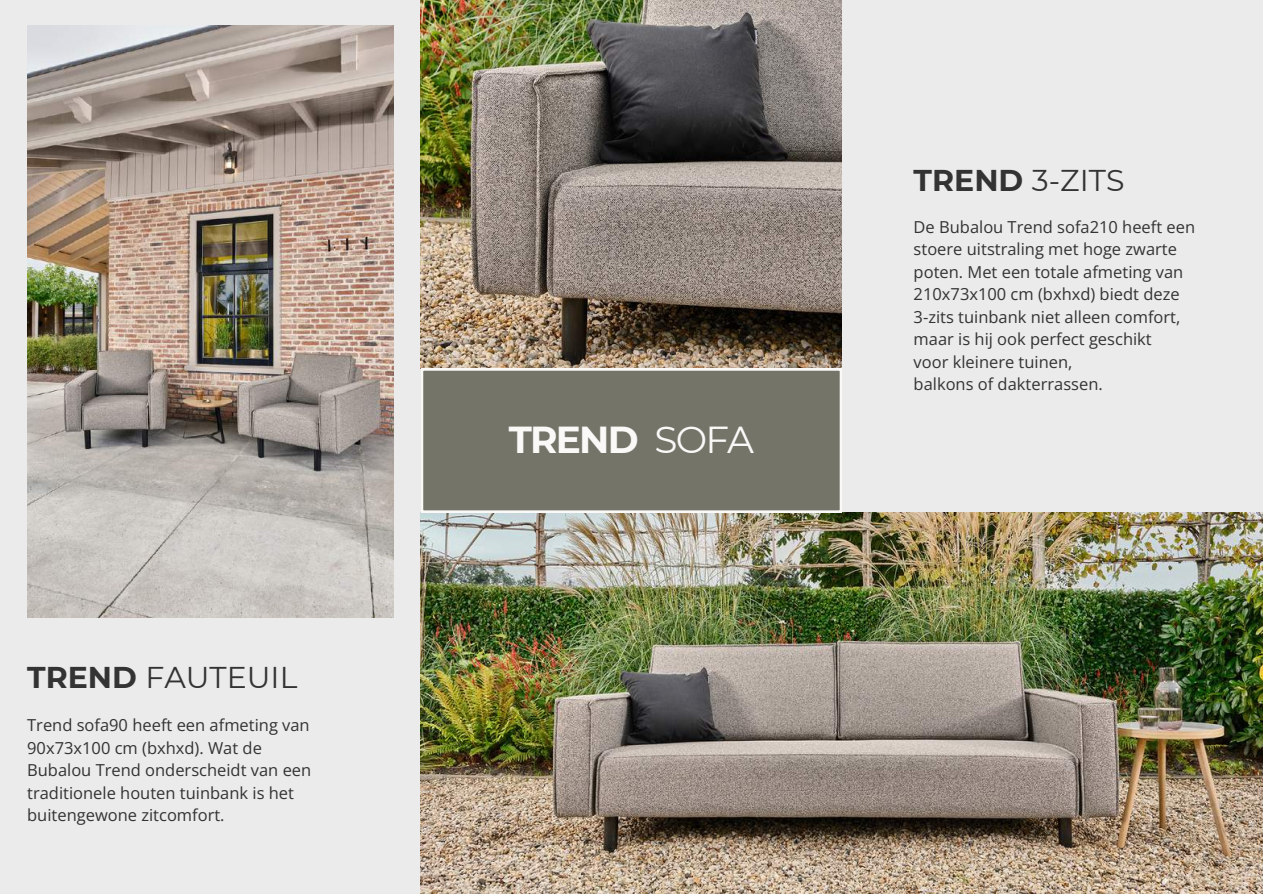
<style>
.page{position:relative;width:1263px;height:894px;background:#fff}
.page>*{position:absolute;margin:0;border:0;box-sizing:border-box;transform-origin:0 0}
.t1{font:700 37.5px "Montserrat";letter-spacing:-.05em;color:#faf9f8}
.t2{font:30px "Montserrat";color:#333}
.t3{font:16.5px/22.5px "Open Sans";color:#333}
.s1{font-weight:700}
.s2{font-weight:400}
</style>
<div class="page">
<div style="left:0;top:0;width:1263px;height:893px;background:#ebebeb"></div>
<img style="left:421px;top:512px;width:842px;height:381px">
<img style="left:27px;top:25px;width:367px;height:592px">
<img style="left:421px;top:0;width:421px;height:368px">
<div style="left:421px;top:368px;width:421px;height:144px;background:#757469"></div>
<h2 class="t2" style="left:27px;top:659px;width:272px"><span class="s1">TREND</span> FAUTEUIL</h2>
<p class="t3" style="left:27px;top:713px;width:286px">Trend sofa90 heeft een afmeting van<br>90x73x100 cm (bxhxd). Wat de<br>Bubalou Trend onderscheidt van een traditionele houten tuinbank is het buitengewone zitcomfort.</p>
<h1 class="t1" style="left:509px;top:416px;width:247px">TREND <span class="s2">SOFA</span></h1>
<h2 class="t2" style="left:914px;top:162px;width:212px"><span class="s1">TREND</span> 3-ZITS</h2>
<p class="t3" style="left:914px;top:215px;width:283px">De Bubalou Trend sofa210 heeft een stoere uitstraling met hoge zwarte poten. Met een totale afmeting van<br>210x73x100 cm (bxhxd) biedt deze<br>3-zits tuinbank niet alleen comfort, maar is hij ook perfect geschikt<br>voor kleinere tuinen,<br>balkons of dakterrassen.</p>
</div>
